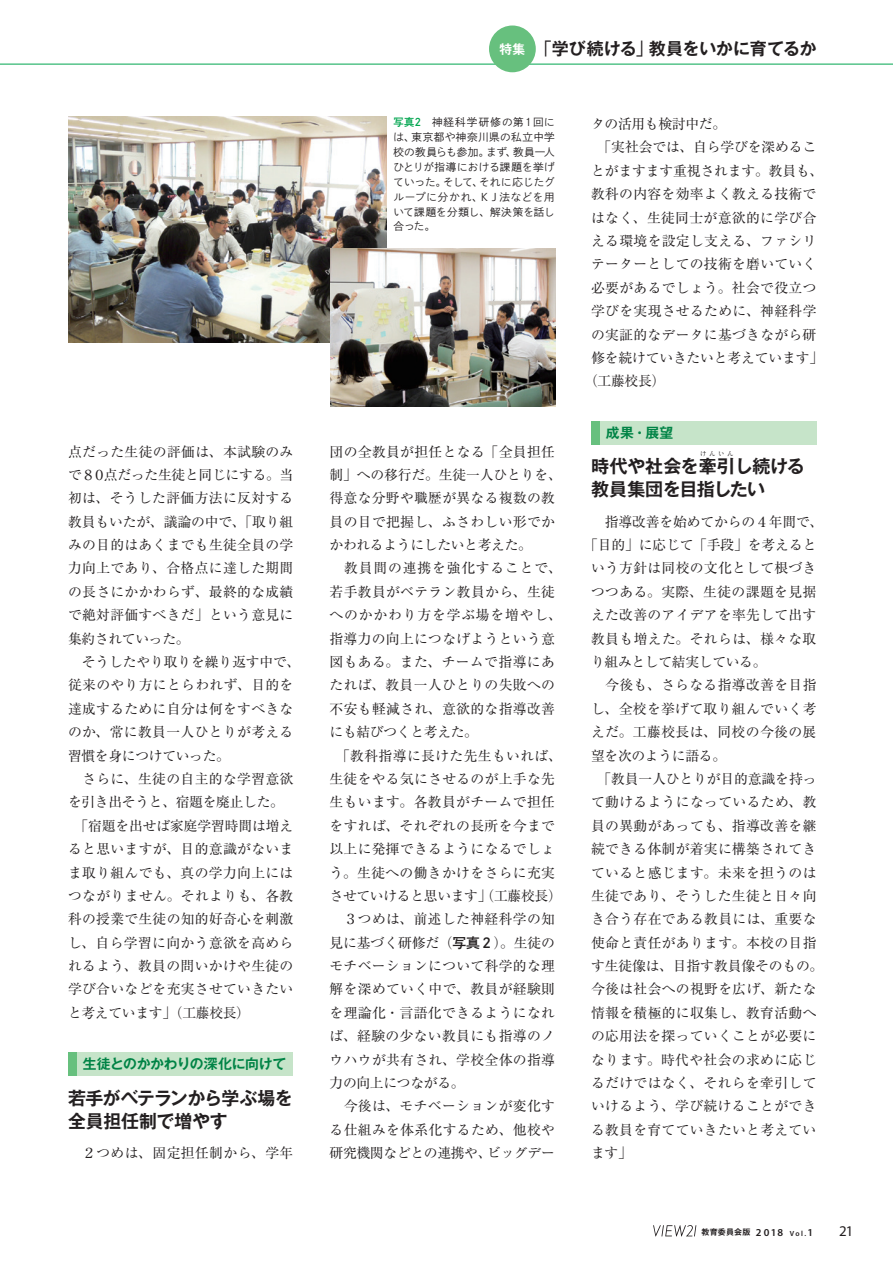
<style>
.page{position:relative;width:893px;height:1263px;background:#fff}
.page>*{position:absolute;margin:0;border:0;box-sizing:border-box;transform-origin:0 0}
.t1{font:700 18px "Gothic MB101 Pro De";letter-spacing:-.02em;color:#231f20}
.t2{font:700 18px "Gothic MB101 Pro De";color:#231f20}
.t3{font:700 18px "Gothic MB101 Pro De";letter-spacing:-.04em;color:#231f20}
.t4{font:700 16.95px "Gothic MB101 Pro De";letter-spacing:-.01em;color:#231f20}
.t5{font:14.85px "Myriad Pro";color:#231f20}
.t6{font:13.8px/23.4px "Ryumin Pro";letter-spacing:.025em;color:#231f20;text-align:justify}
.t7{font:13.8px "Ryumin Pro";letter-spacing:-.01em;color:#231f20}
.t8{font:13.8px/23.4px "Ryumin Pro";color:#231f20}
.t9{font:13.8px "Ryumin Pro";letter-spacing:-.025em;color:#231f20}
.t10{font:700 13.8px "Gothic MB101 Pro De";letter-spacing:-.015em;color:#008345}
.t11{font:10.65px/14.9px "Shuei Go Kin Std L";letter-spacing:.015em;color:#231f20;text-align:justify}
.t12{font:700 7.95px "Gothic MB101 Pro De";letter-spacing:.025em;color:#231f20}
.t13{font:6.45px "Ryumin Pro";color:#231f20}
.s1{font-size:12.75px;color:#fff}
.s2{font-family:"Gothic MB101 Pro";font-weight:400}
.s3{font-family:"Shuei Go Kin Std B";color:#00a54f}
.s4{font-family:"Shuei Go Kin Std B"}
.s5{font-family:"Myriad Pro";font-weight:600;font-size:10.65px}
.s6{font-family:"Myriad Pro";font-weight:600;font-size:7.5px}
</style>
<div class="page">
<svg style="left:653px;top:1225px;width:43px;height:11px"></svg>
<img style="left:68px;top:117px;width:319px;height:225px">
<img style="left:330px;top:249px;width:226px;height:157px">
<hr style="left:0;top:64px;width:893px;height:1px;background:#00a54f">
<div style="left:489px;top:26px;width:47px;height:46px;background:#67c07e;border-radius:50%"></div>
<div style="left:600px;top:421px;width:216px;height:23px;background:#c6e4c9"></div>
<div style="left:591px;top:421px;width:9px;height:23px;background:#67c07e"></div>
<div style="left:77px;top:1052px;width:216px;height:24px;background:#c6e4c9"></div>
<div style="left:68px;top:1052px;width:9px;height:24px;background:#67c07e"></div>
<p class="t6" style="left:68px;top:439px;width:227px">点だった生徒の評価は、本試験のみで８０点だった生徒と同じにする。当初は、そうした評価方法に反対する教員もいたが、議論の中で、「取り組みの目的はあくまでも生徒全員の学力向上であり、合格点に達した期間の長さにかかわらず、最終的な成績で絶対評価すべきだ」という意見に集約されていった。</p>
<p class="t6" style="left:68px;top:649px;width:234px;text-align:left">　そうしたやり取りを繰り返す中で、従来のやり方にとらわれず、目的を達成するために自分は何をすべきなのか、常に教員一人ひとりが考える習慣を身につけていった。</p>
<p class="t8" style="left:68px;top:766px;width:227px">　さらに、生徒の自主的な学習意欲を引き出そうと、宿題を廃止した。</p>
<p class="t6" style="left:68px;top:813px;width:227px">　「宿題を出せば家庭学習時間は増えると思いますが、目的意識がないまま取り組んでも、真の学力向上にはつながりません。それよりも、各教科の授業で生徒の知的好奇心を刺激し、自ら学習に向かう意欲を高められるよう、教員の問いかけや生徒の学び合いなどを充実させていきたいと考えています」（工藤校長）</p>
<p class="t10" style="left:83px;top:1053px;width:205px">生徒とのかかわりの深化に向けて</p>
<p class="t1" style="left:68px;top:1083px;width:226px">若手がベテランから学ぶ場を</p>
<p class="t1" style="left:68px;top:1106px;width:161px">全員担任制で増やす</p>
<p class="t6" style="left:68px;top:1140px;width:227px">　２つめは、固定担任制から、学年</p>
<p class="t4" style="left:499px;top:35px;width:318px"><span class="s1">特集</span> <span class="s2">「</span>学び続ける<span class="s2">」</span>教員をいかに育てるか</p>
<p class="t11" style="left:393px;top:115px;width:163px"><span class="s3">写真２</span> 神経科学研修の第１回には、東京都や神奈川県の私立中学校の教員らも参加。まず、教員一人ひとりが指導における課題を挙げていった。そして、それに応じたグループに分かれ、ＫＪ法などを用いて課題を分類し、解決策を話し合った。</p>
<p class="t6" style="left:330px;top:439px;width:234px;text-align:left">団の全教員が担任となる「全員担任制」への移行だ。生徒一人ひとりを、得意な分野や職歴が異なる複数の教員の目で把握し、ふさわしい形でかかわれるようにしたいと考えた。</p>
<p class="t6" style="left:330px;top:556px;width:234px;text-align:left">　教員間の連携を強化することで、若手教員がベテラン教員から、生徒へのかかわり方を学ぶ場を増やし、指導力の向上につなげようという意図もある。また、チームで指導にあたれば、教員一人ひとりの失敗への不安も軽減され、意欲的な指導改善にも結びつくと考えた。</p>
<p class="t6" style="left:330px;top:743px;width:234px;text-align:left">　「教科指導に長けた先生もいれば、生徒をやる気にさせるのが上手な先生もいます。各教員がチームで担任をすれば、それぞれの長所を今まで以上に発揮できるようになるでしょう。生徒への働きかけをさらに充実させていけると思います」（工藤校長）</p>
<p class="t6" style="left:330px;top:906px;width:227px">　３つめは、前述した神経科学の知見に基づく研修だ（<span class="s4">写真２</span>）。生徒のモチベーションについて科学的な理解を深めていく中で、教員が経験則を理論化・言語化できるようになれば、経験の少ない教員にも指導のノウハウが共有され、学校全体の指導力の向上につながる。</p>
<p class="t6" style="left:330px;top:1094px;width:227px">　今後は、モチベーションが変化する仕組みを体系化するため、他校や研究機関などとの連携や、ビッグデー</p>
<p class="t9" style="left:591px;top:113px;width:137px">タの活用も検討中だ。</p>
<p class="t7" style="left:591px;top:136px;width:227px">　「実社会では、自ら学びを深めるこ</p>
<p class="t7" style="left:591px;top:160px;width:234px">とがますます重視されます。教員も、</p>
<p class="t6" style="left:591px;top:181px;width:227px">教科の内容を効率よく教える技術で</p>
<p class="t6" style="left:591px;top:205px;width:227px">はなく、生徒同士が意欲的に学び合</p>
<p class="t6" style="left:591px;top:228px;width:227px">える環境を設定し支える、ファシリ</p>
<p class="t6" style="left:591px;top:252px;width:227px">テーターとしての技術を磨いていく</p>
<p class="t6" style="left:591px;top:275px;width:227px">必要があるでしょう。社会で役立つ</p>
<p class="t6" style="left:591px;top:298px;width:227px">学びを実現させるために、神経科学</p>
<p class="t6" style="left:591px;top:322px;width:227px">の実証的なデータに基づきながら研</p>
<p class="t7" style="left:591px;top:347px;width:234px">修を続けていきたいと考えています」</p>
<p class="t6" style="left:584px;top:369px;width:83px">（工藤校長）</p>
<p class="t10" style="left:606px;top:421px;width:69px">成果・展望</p>
<p class="t13" style="left:700px;top:449px;width:35px">けんいん</p>
<p class="t3" style="left:591px;top:475px;width:176px">教員集団を目指したい</p>
<p class="t2" style="left:591px;top:451px;width:215px">時代や社会を牽引し続ける</p>
<p class="t7" style="left:591px;top:511px;width:234px">　指導改善を始めてからの４年間で、</p>
<p class="t7" style="left:584px;top:534px;width:234px">「目的」に応じて「手段」を考えると</p>
<p class="t6" style="left:591px;top:556px;width:227px">いう方針は同校の文化として根づき</p>
<p class="t6" style="left:591px;top:579px;width:227px">つつある。実際、生徒の課題を見据</p>
<p class="t6" style="left:591px;top:602px;width:227px">えた改善のアイデアを率先して出す</p>
<p class="t6" style="left:591px;top:626px;width:227px">教員も増えた。それらは、様々な取</p>
<p class="t9" style="left:591px;top:651px;width:177px">り組みとして結実している。</p>
<p class="t6" style="left:591px;top:673px;width:227px">　今後も、さらなる指導改善を目指し、全校を挙げて取り組んでいく考えだ。工藤校長は、同校の今後の展望を次のように語る。</p>
<p class="t6" style="left:591px;top:766px;width:234px;text-align:left">　「教員一人ひとりが目的意識を持って動けるようになっているため、教員の異動があっても、指導改善を継続できる体制が着実に構築されてきていると感じます。未来を担うのは生徒であり、そうした生徒と日々向き合う存在である教員には、重要な使命と責任があります。本校の目指す生徒像は、目指す教員像そのもの。今後は社会への視野を広げ、新たな情報を積極的に収集し、教育活動への応用法を探っていくことが必要になります。時代や社会の求めに応じるだけではなく、それらを牽引していけるよう、学び続けることができる教員を育てていきたいと考えています」</p>
<p class="t12" style="left:702px;top:1226px;width:113px">教育委員会版 <span class="s5">2018</span> <span class="s6">Vol.</span><span class="s5">1</span></p>
<p class="t5" style="left:839px;top:1222px;width:16px">21</p>
</div>
